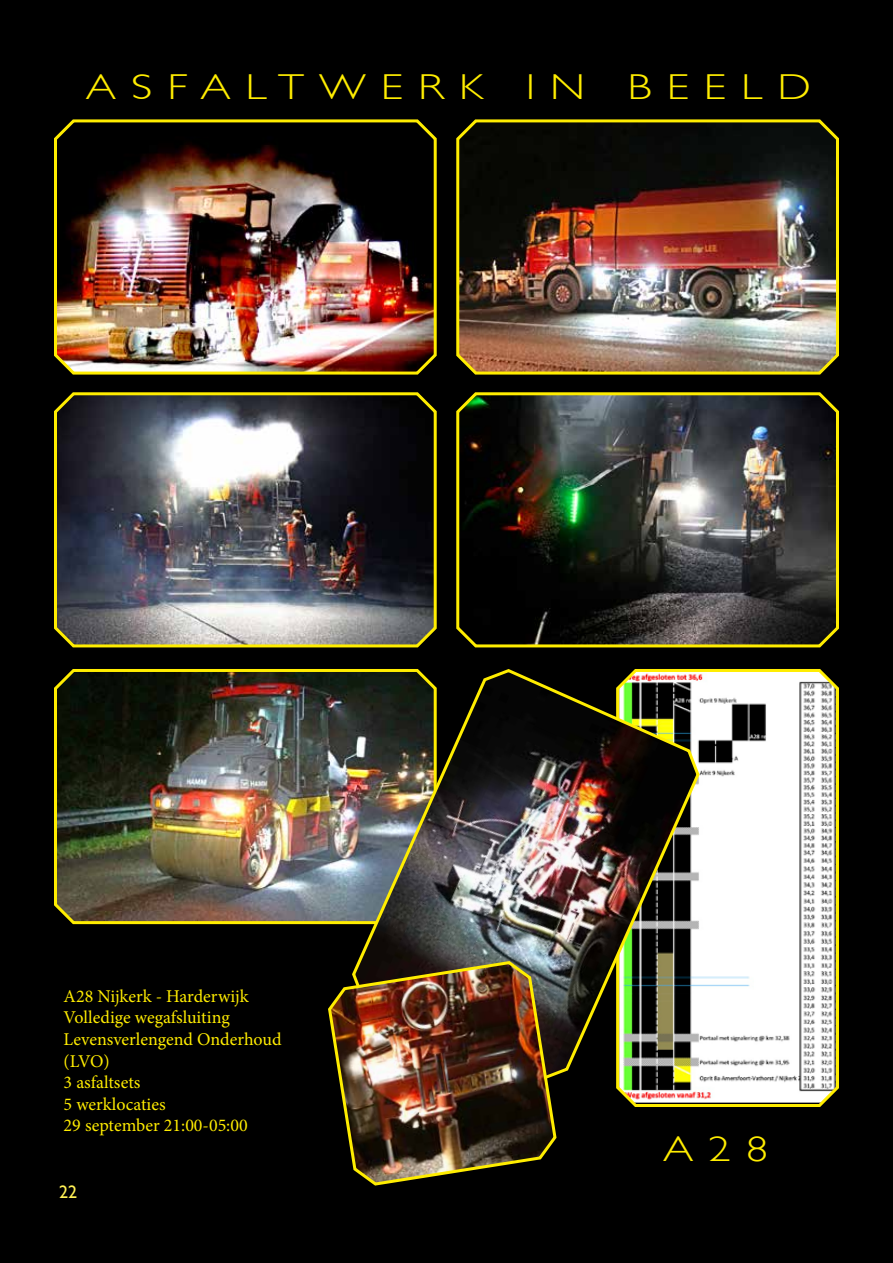
<style>
.page{position:relative;width:893px;height:1263px;background:#000}
.page>*{position:absolute;margin:0;border:0;box-sizing:border-box;transform-origin:0 0}
.t1{font:300 36px "Gill Sans";letter-spacing:.33em;color:#ffed00;scale:1.26 1}
.t2{font:18px/21.6px "Minion Pro";color:#ffed00}
.t3{font:18px "Gill Sans";color:#fff155}
</style>
<div class="page">
<img style="left:456px;top:119px;width:383px;height:256px">
<img style="left:456px;top:392px;width:383px;height:256px">
<img style="left:54px;top:392px;width:383px;height:256px">
<img style="left:54px;top:119px;width:383px;height:256px">
<img style="left:54px;top:669px;width:296px;height:256px">
<svg style="left:616px;top:669px;width:223px;height:438px;background:#e6e5db"></svg>
<img style="left:350px;top:669px;width:351px;height:412px">
<img style="left:328px;top:959px;width:230px;height:227px">
<h1 class="t1" style="left:86px;top:59px;width:577px">ASFALTWERK IN BEELD</h1>
<p class="t2" style="left:64px;top:985px;width:219px">A28 Nijkerk - Harderwijk<br>Volledige wegafsluiting<br>Levensverlengend Onderhoud (LVO)<br>3 asfaltsets<br>5 werklocaties<br>29 september 21:00-05:00</p>
<p class="t3" style="left:59px;top:1181px;width:19px">22</p>
<h1 class="t1" style="left:663px;top:1121px;width:85px">A28</h1>
</div>
